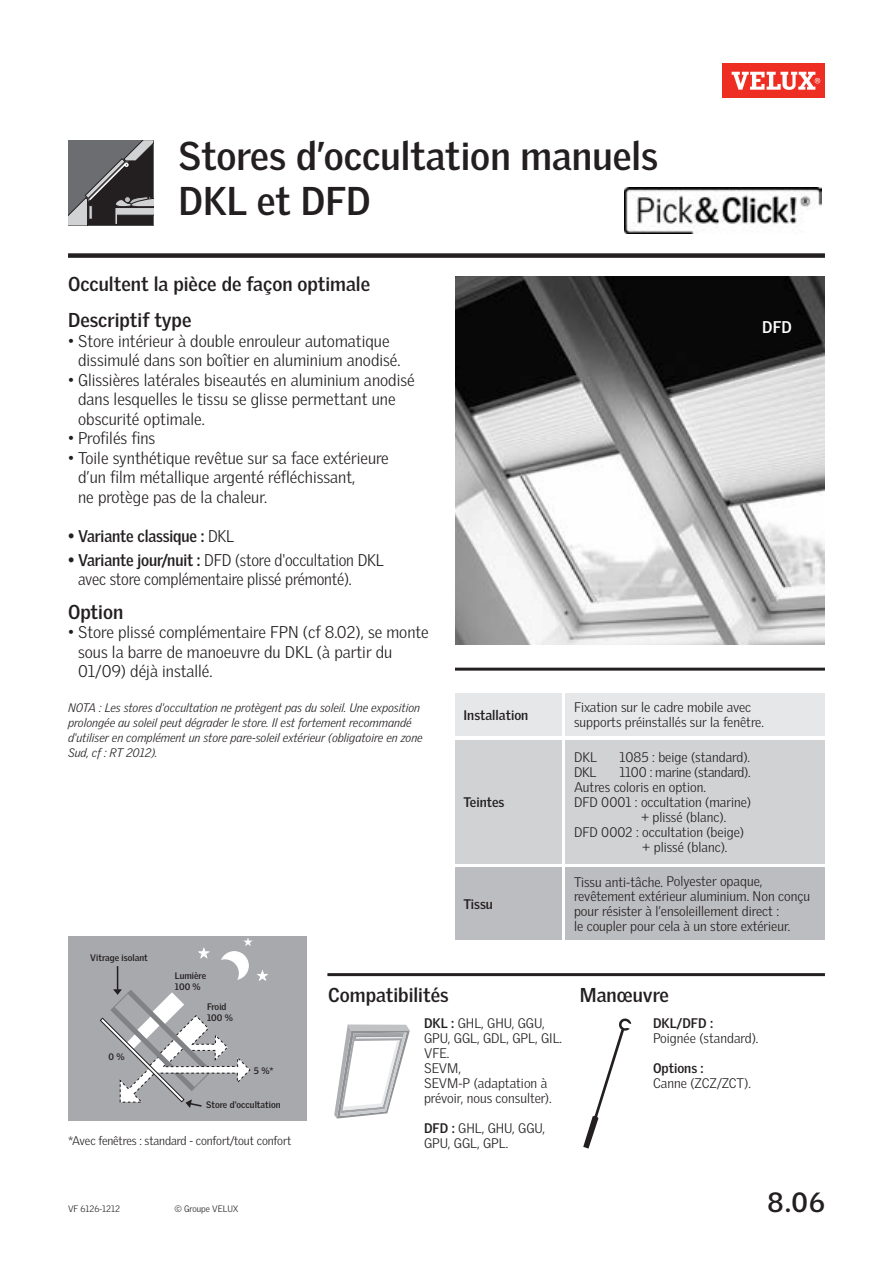
<style>
.page{position:relative;width:893px;height:1263px;background:#fff}
.page>*{position:absolute;margin:0;border:0;box-sizing:border-box;transform-origin:0 0}
.t1{font:700 39px/45px "Velux Gothic";color:#231f20}
.t2{font:700 27px "Velux Gothic";color:#231f20}
.t3{font:700 19.5px/36px "Velux Gothic";color:#231f20}
.t4{font:300 16.5px/19.5px "Velux Gothic";color:#231f20}
.t5{font:300 16.5px/19.5px "Velux Gothic";color:#231f20;scale:.95 1}
.t6{font:700 16.5px "Velux Gothic";letter-spacing:-.01em;color:#231f20;scale:.95 1}
.t7{font:700 16.5px "Velux Gothic";color:#fff}
.t8{font:300 13.5px/15px "Velux Gothic";color:#231f20}
.t9{font:700 13.5px "Velux Gothic";color:#231f20}
.t10{font:300 13.5px "Velux Gothic";letter-spacing:-.02em;color:#231f20}
.t11{font:italic 300 12px/15px "Velux Gothic";color:#231f20}
.t12{font:300 12px "Velux Gothic";letter-spacing:-.01em;color:#231f20}
.t13{font:700 9.15px/10.9px "Velux Gothic";color:#231f20}
.t14{font:300 9px "Velux Gothic";color:#231f20}
.s1{font-weight:300}
.s2{font-weight:700}
</style>
<div class="page">
<div style="left:723px;top:64px;width:102px;height:34px;background:#ee2e22"></div>
<svg style="left:732px;top:72px;width:88px;height:18px"></svg>
<svg style="left:68px;top:140px;width:85px;height:85px;background:#5f5e60"></svg>
<div style="left:566px;top:693px;width:259px;height:43px;background:#e6e7e9"></div>
<div style="left:68px;top:253px;width:757px;height:5px;background:#231f20"></div>
<div style="left:455px;top:693px;width:106px;height:43px;background:#e6e7e9"></div>
<div style="left:455px;top:740px;width:106px;height:123px;background:#d1d2d4"></div>
<div style="left:455px;top:867px;width:106px;height:73px;background:#bcbdc0"></div>
<div style="left:566px;top:740px;width:259px;height:123px;background:#d1d2d4"></div>
<div style="left:566px;top:867px;width:259px;height:73px;background:#bcbdc0"></div>
<hr style="left:327px;top:973px;width:498px;height:3px;background:#231f20">
<div style="left:68px;top:935px;width:238px;height:185px;background:#a8a9ad"></div>
<div style="left:220px;top:952px;width:28px;height:28px;background:#fff;border-radius:50%"></div>
<div style="left:220px;top:951px;width:29px;height:29px;border:1px solid #fff;border-radius:50%"></div>
<div style="left:211px;top:959px;width:28px;height:28px;background:#a8a9ad;border-radius:50%"></div>
<svg style="left:334px;top:1024px;width:76px;height:94px"></svg>
<svg style="left:583px;top:1018px;width:48px;height:130px"></svg>
<hr style="left:455px;top:668px;width:370px;height:3px;background:#231f20">
<img style="left:455px;top:277px;width:370px;height:367px">
<img style="left:624px;top:187px;width:198px;height:47px">
<svg style="left:99px;top:966px;width:169px;height:142px"></svg>
<svg style="left:198px;top:948px;width:12px;height:11px"></svg>
<h1 class="t1" style="left:179px;top:133px;width:481px">Stores d’occultation manuels<br>DKL et DFD</h1>
<h3 class="t3" style="left:68px;top:266px;width:304px">Occultent la pièce de façon optimale<br>Descriptif type</h3>
<p class="t4" style="left:78px;top:331px;width:324px;text-indent:-10px">• Store intérieur à double enrouleur automatique dissimulé dans son boîtier en aluminium anodisé.</p>
<p class="t4" style="left:78px;top:370px;width:338px;text-indent:-10px">• Glissières latérales biseautés en aluminium anodisé dans lesquelles le tissu se glisse permettant une obscurité optimale.</p>
<p class="t4" style="left:68px;top:428px;width:89px">• Profilés fins</p>
<p class="t4" style="left:78px;top:448px;width:312px;text-indent:-10px">• Toile synthétique revêtue sur sa face extérieure d’un film métallique argenté réfléchissant,<br>ne protège pas de la chaleur.</p>
<p class="t6" style="left:68px;top:525px;width:176px">• Variante classique : <span class="s1">DKL</span></p>
<p class="t5" style="left:78px;top:550px;width:323px;text-indent:-10px"><span class="s2">• Variante jour/nuit :</span> DFD (store d'occultation DKL avec store complémentaire plissé prémonté).</p>
<h3 class="t3" style="left:68px;top:594px;width:57px">Option</h3>
<p class="t4" style="left:78px;top:622px;width:352px;text-indent:-10px">• Store plissé complémentaire FPN (cf 8.02), se monte sous la barre de manoeuvre du DKL (à partir du<br>01/09) déjà installé.</p>
<p class="t11" style="left:68px;top:700px;width:356px">NOTA : Les stores d'occultation ne protègent pas du soleil. Une exposition prolongée au soleil peut dégrader le store. Il est fortement recommandé d'utiliser en complément un store pare-soleil extérieur (obligatoire en zone Sud, cf : RT 2012).</p>
<p class="t9" style="left:463px;top:706px;width:66px">Installation</p>
<p class="t9" style="left:463px;top:793px;width:42px">Teintes</p>
<p class="t13" style="left:90px;top:952px;width:59px">Vitrage isolant</p>
<p class="t9" style="left:463px;top:895px;width:31px">Tissu</p>
<p class="t13" style="left:175px;top:970px;width:33px">Lumière<br>100 %</p>
<p class="t13" style="left:109px;top:1051px;width:18px">0 %</p>
<p class="t13" style="left:207px;top:1001px;width:27px">Froid<br>100 %</p>
<p class="t13" style="left:254px;top:1065px;width:21px">5 %*</p>
<p class="t13" style="left:206px;top:1099px;width:76px">Store d'occultation</p>
<p class="t12" style="left:68px;top:1133px;width:225px">*Avec fenêtres : standard - confort/tout confort</p>
<h3 class="t3" style="left:328px;top:977px;width:122px">Compatibilités</h3>
<p class="t8" style="left:424px;top:1015px;width:140px"><span class="s2">DKL :</span> GHL, GHU, GGU,<br>GPU, GGL, GDL, GPL, GIL.<br>VFE.<br>SEVM,<br>SEVM-P (adaptation à prévoir, nous consulter).</p>
<p class="t8" style="left:424px;top:1120px;width:123px"><span class="s2">DFD :</span> GHL, GHU, GGU,<br>GPU, GGL, GPL.</p>
<p class="t7" style="left:762px;top:317px;width:31px">DFD</p>
<p class="t8" style="left:574px;top:699px;width:191px">Fixation sur le cadre mobile avec supports préinstallés sur la fenêtre.</p>
<p class="t8" style="left:574px;top:750px;width:24px">DKL</p>
<p class="t8" style="left:620px;top:750px;width:132px">1085 : beige (standard).</p>
<p class="t8" style="left:574px;top:765px;width:24px">DKL</p>
<p class="t10" style="left:620px;top:765px;width:133px">1100 : marine (standard).</p>
<p class="t8" style="left:574px;top:780px;width:133px">Autres coloris en option.</p>
<p class="t8" style="left:574px;top:795px;width:179px">DFD 0001 : occultation (marine)</p>
<p class="t8" style="left:641px;top:810px;width:87px">+ plissé (blanc).</p>
<p class="t8" style="left:574px;top:825px;width:172px">DFD 0002 : occultation (beige)</p>
<p class="t8" style="left:642px;top:840px;width:87px">+ plissé (blanc).</p>
<p class="t8" style="left:574px;top:874px;width:237px">Tissu anti-tâche. Polyester opaque, revêtement extérieur aluminium. Non conçu pour résister à l’ensoleillement direct :<br>le coupler pour cela à un store extérieur.</p>
<h3 class="t3" style="left:580px;top:977px;width:91px">Manœuvre</h3>
<p class="t9" style="left:653px;top:1015px;width:62px">DKL/DFD :</p>
<p class="t8" style="left:653px;top:1030px;width:107px">Poignée (standard).</p>
<p class="t9" style="left:653px;top:1060px;width:52px">Options :</p>
<p class="t8" style="left:653px;top:1075px;width:99px">Canne (ZCZ/ZCT).</p>
<p class="t14" style="left:68px;top:1203px;width:54px">VF 6126-1212</p>
<p class="t14" style="left:174px;top:1203px;width:66px">© Groupe VELUX</p>
<h2 class="t2" style="left:768px;top:1185px;width:59px">8.06</h2>
</div>
